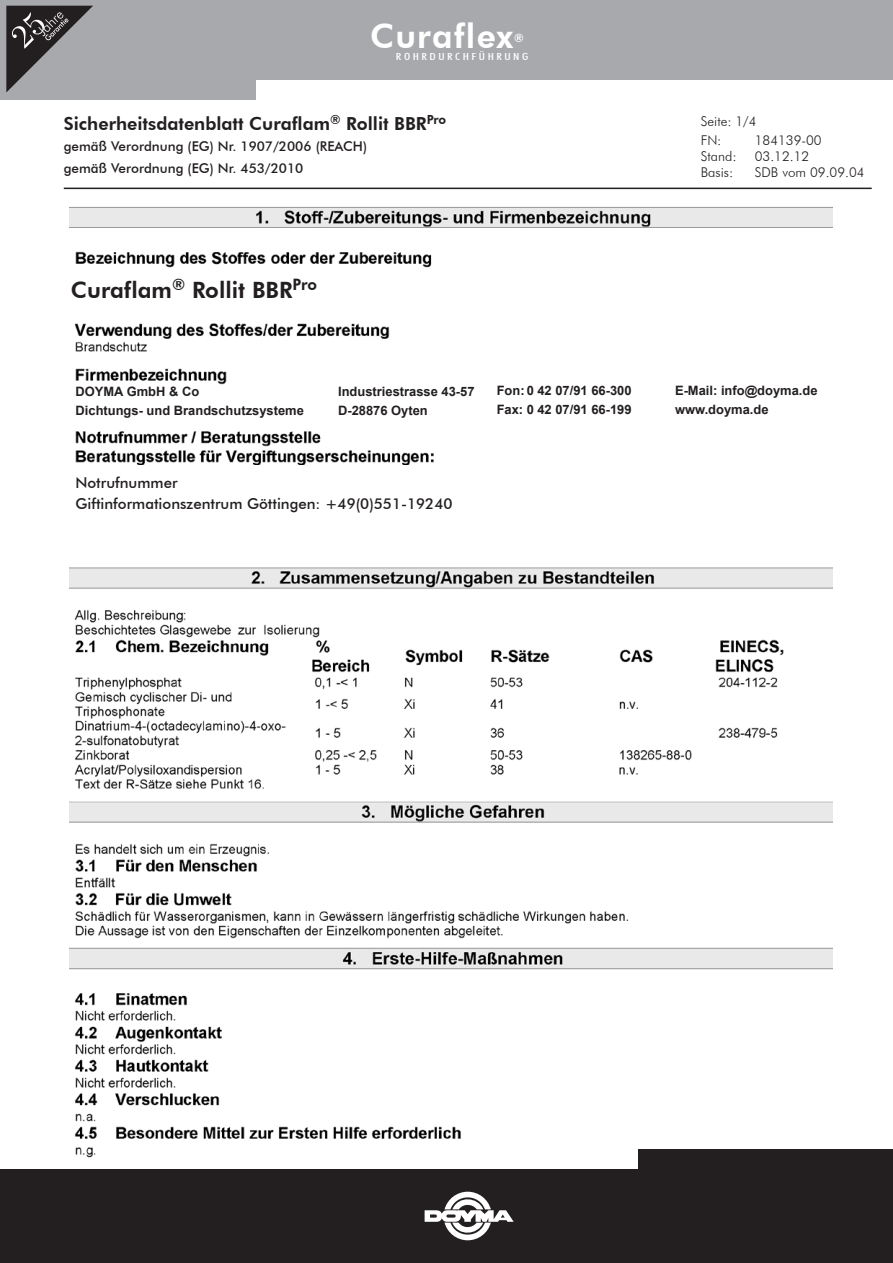
<style>
.page{position:relative;width:893px;height:1263px;background:#fff}
.page>*{position:absolute;margin:0;border:0;box-sizing:border-box;transform-origin:0 0}
.t1{font:800 33.45px "Futura BT";letter-spacing:.035em;color:#fff}
.t2{font:800 22.5px "Futura BT";color:#231f20}
.t3{font:800 18px "Futura BT";color:#231f20}
.t4{font:500 15px/21px "Futura BT";color:#231f20}
.t5{font:500 13.5px/21.6px "Futura BT";color:#231f20}
.t6{font:300 13.5px/18.3px "Futura BT";color:#231f20}
.t7{font:700 12.9px/18.6px "Arial";color:#231f20}
.t8{font:800 11.55px "Futura BT";color:#fff}
.t9{font:500 condensed 9.75px "Futura BT";letter-spacing:.2em;color:#fff;scale:1.3 1}
</style>
<div class="page">
<hr style="left:64px;top:188px;width:808px;height:1px;background:#231f20">
<img style="left:69px;top:207px;width:763px;height:951px">
<div style="left:0;top:0;width:893px;height:80px;background:#a8a9ad"></div>
<div style="left:0;top:72px;width:255px;height:28px;background:#a8a9ad"></div>
<div style="left:0;top:1169px;width:893px;height:94px;background:#231f20"></div>
<div style="left:638px;top:1149px;width:255px;height:44px;background:#231f20"></div>
<svg style="left:425px;top:1192px;width:89px;height:48px"></svg>
<svg style="left:6px;top:6px;width:87px;height:86px"></svg>
<div style="left:76px;top:387px;width:249px;height:39px;background:#fff"></div>
<div style="left:58px;top:277px;width:397px;height:39px;background:#fff"></div>
<div style="left:101px;top:233px;width:408px;height:18px;background:#fff"></div>
<div style="left:325px;top:387px;width:292px;height:39px;background:#fff"></div>
<div style="left:75px;top:466px;width:434px;height:71px;background:#fff"></div>
<h1 class="t1" style="left:370px;top:15px;width:144px">Curaflex</h1>
<p class="t8" style="left:514px;top:31px;width:11px">®</p>
<p class="t9" style="left:396px;top:50px;width:103px">ROHRDURCHFÜHRUNG</p>
<h3 class="t3" style="left:64px;top:112px;width:384px">Sicherheitsdatenblatt Curaflam<sup>®</sup> Rollit BBR<sup>Pro</sup></h3>
<p class="t5" style="left:64px;top:136px;width:305px">gemäß Verordnung (EG) Nr. 1907/2006 (REACH) gemäß Verordnung (EG) Nr. 453/2010</p>
<h2 class="t2" style="left:71px;top:276px;width:248px">Curaflam<sup>®</sup> Rollit BBR<sup>Pro</sup></h2>
<p class="t6" style="left:701px;top:112px;width:57px">Seite: 1/4<br>FN:</p>
<p class="t6" style="left:755px;top:131px;width:68px">184139-00</p>
<p class="t6" style="left:701px;top:147px;width:37px">Stand:</p>
<p class="t6" style="left:755px;top:147px;width:56px">03.12.12</p>
<p class="t6" style="left:701px;top:163px;width:34px">Basis:</p>
<p class="t6" style="left:755px;top:163px;width:111px">SDB vom 09.09.04</p>
<p class="t7" style="left:76px;top:383px;width:230px">DOYMA GmbH &amp; Co<br>Dichtungs- und Brandschutzsysteme</p>
<p class="t7" style="left:338px;top:383px;width:138px">Industriestrasse 43-57<br>D-28876 Oyten</p>
<p class="t4" style="left:75px;top:472px;width:378px">Notrufnummer<br>Giftinformationszentrum Göttingen: +49(0)551-19240</p>
<p class="t7" style="left:497px;top:382px;width:136px">Fon: 0 42 07/91 66-300<br>Fax: 0 42 07/91 66-199</p>
<p class="t7" style="left:675px;top:382px;width:144px">E-Mail: info@doyma.de www.doyma.de</p>
</div>
